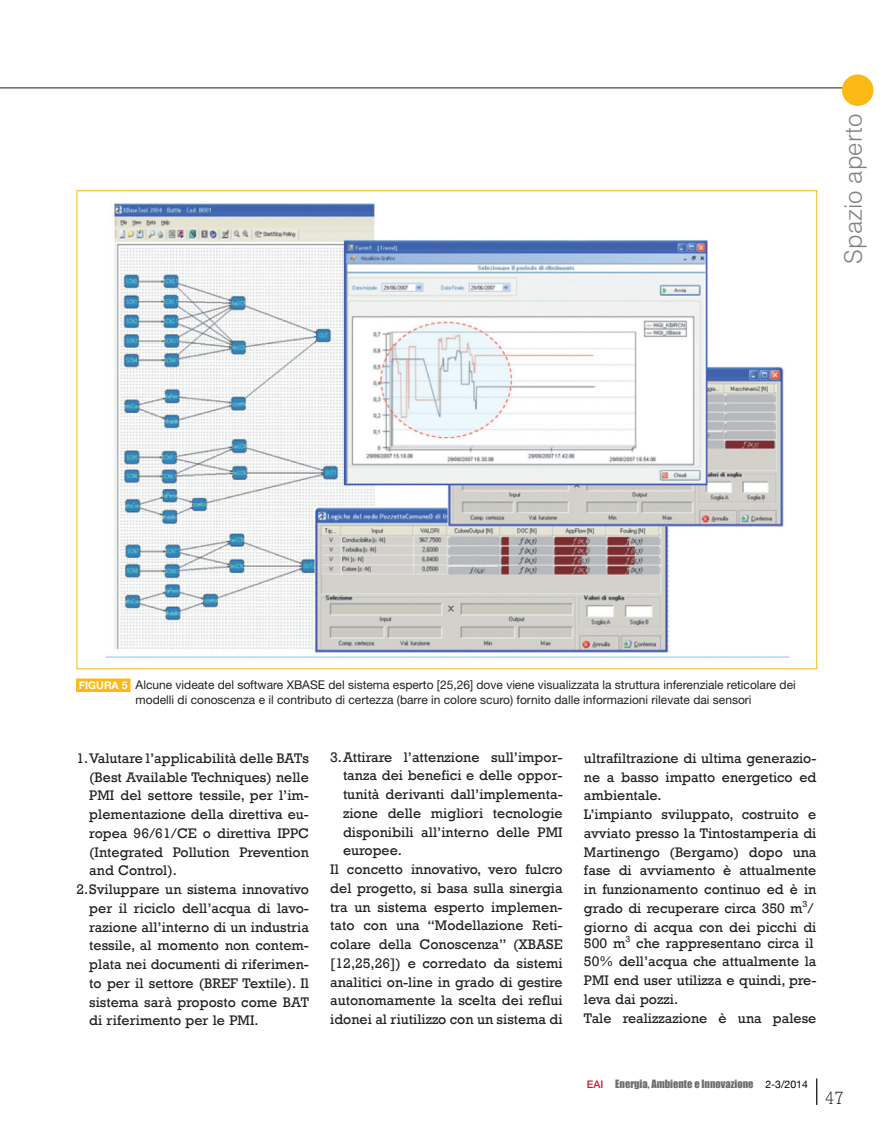
<style>
.page{position:relative;width:893px;height:1127px;background:#fff}
.page>*{position:absolute;margin:0;border:0;box-sizing:border-box;transform-origin:0 0}
.t1{font:300 24px "Helvetica";color:#808285}
.t2{font:300 18px "Rockwell";color:#231f20}
.t3{font:14.25px/18.8px "Rockwell";color:#231f20;text-align:justify}
.t4{font:12px/14.2px "Helvetica Neue";color:#231f20}
.t5{font:10.5px "Impact";color:#6c6d70}
.s1{font-weight:700;font-size:10.5px;color:#fff}
.s2{font-family:"Helvetica Neue";font-weight:500;color:#d7162e}
.s3{font-family:"Helvetica Neue";color:#000}
</style>
<div class="page">
<hr style="left:0;top:88px;width:848px;height:1px;background:#231f20">
<div style="left:842px;top:74px;width:31px;height:32px;background:#fcb814;border-radius:50%"></div>
<svg style="left:816px;top:1078px;width:1px;height:27px"></svg>
<img style="left:105px;top:203px;width:685px;height:455px">
<div style="left:76px;top:678px;width:54px;height:14px;background:#fcb814"></div>
<h1 class="t1" style="left:845px;top:264px;width:151px;rotate:-90deg">Spazio aperto</h1>
<p class="t4" style="left:136px;top:679px;width:662px;text-indent:-57px"><span class="s1">FIGURA 5</span> Alcune videate del software XBASE del sistema esperto [25,26] dove viene visualizzata la struttura inferenziale reticolare dei modelli di conoscenza e il contributo di certezza (barre in colore scuro) fornito dalle informazioni rilevate dai sensori</p>
<p class="t3" style="left:89px;top:748px;width:221px;text-indent:-13px">1. Valutare l’applicabilità delle BATs (Best Available Techniques) nelle PMI del settore tessile, per l’im&shy;plementazione della direttiva eu&shy;ropea 96/61/CE o direttiva IPPC (Integrated Pollution Prevention and Control).</p>
<p class="t3" style="left:89px;top:879px;width:221px;text-indent:-13px">2. Sviluppare un sistema innovativo per il riciclo dell’acqua di lavo&shy;razione all’interno di un industria tessile, al momento non contem&shy;plata nei documenti di riferimen&shy;to per il settore (BREF Textile). Il sistema sarà proposto come BAT di riferimento per le PMI.</p>
<p class="t3" style="left:330px;top:747px;width:234px">3. Attirare l’attenzione sull’impor-</p>
<p class="t3" style="left:343px;top:766px;width:221px">tanza dei benefici e delle oppor-</p>
<p class="t3" style="left:343px;top:784px;width:221px">tunità derivanti dall’implementa-</p>
<p class="t3" style="left:343px;top:803px;width:221px">zione delle migliori tecnologie</p>
<p class="t3" style="left:343px;top:822px;width:221px">disponibili all’interno delle PMI</p>
<p class="t3" style="left:343px;top:841px;width:60px">europee.</p>
<p class="t3" style="left:330px;top:859px;width:234px">Il concetto innovativo, vero fulcro</p>
<p class="t3" style="left:330px;top:878px;width:234px">del progetto, si basa sulla sinergia</p>
<p class="t3" style="left:330px;top:897px;width:234px">tra un sistema esperto implemen-</p>
<p class="t3" style="left:330px;top:916px;width:234px">tato con una “Modellazione Reti-</p>
<p class="t3" style="left:330px;top:935px;width:234px">colare della Conoscenza” (XBASE</p>
<p class="t3" style="left:330px;top:953px;width:234px">[12,25,26]) e corredato da sistemi</p>
<p class="t3" style="left:330px;top:972px;width:234px">analitici on-line in grado di gestire</p>
<p class="t3" style="left:330px;top:991px;width:234px">autonomamente la scelta dei reflui</p>
<p class="t3" style="left:330px;top:1010px;width:234px">idonei al riutilizzo con un sistema di</p>
<p class="t3" style="left:584px;top:748px;width:234px;text-align:left">ultrafiltrazione di ultima generazio&shy;ne a basso impatto energetico ed ambientale.<br>L’impianto sviluppato, costruito e avviato presso la Tintostamperia di<br>Martinengo (Bergamo) dopo una fase di avviamento è attualmente in funzionamento continuo ed è in grado di recuperare circa 350 m<sup>3</sup>/ giorno di acqua con dei picchi di</p>
<p class="t3" style="left:584px;top:933px;width:234px;text-align:left">500 m<sup>3</sup> che rappresentano circa il<br>50% dell’acqua che attualmente la<br>PMI end user utilizza e quindi, pre&shy;leva dai pozzi.<br>Tale realizzazione è una palese</p>
<p class="t5" style="left:587px;top:1077px;width:223px"><span class="s2">EAI</span> Energia, Ambiente e Innovazione <span class="s3">2-3/2014</span></p>
<p class="t2" style="left:825px;top:1091px;width:21px">47</p>
</div>
